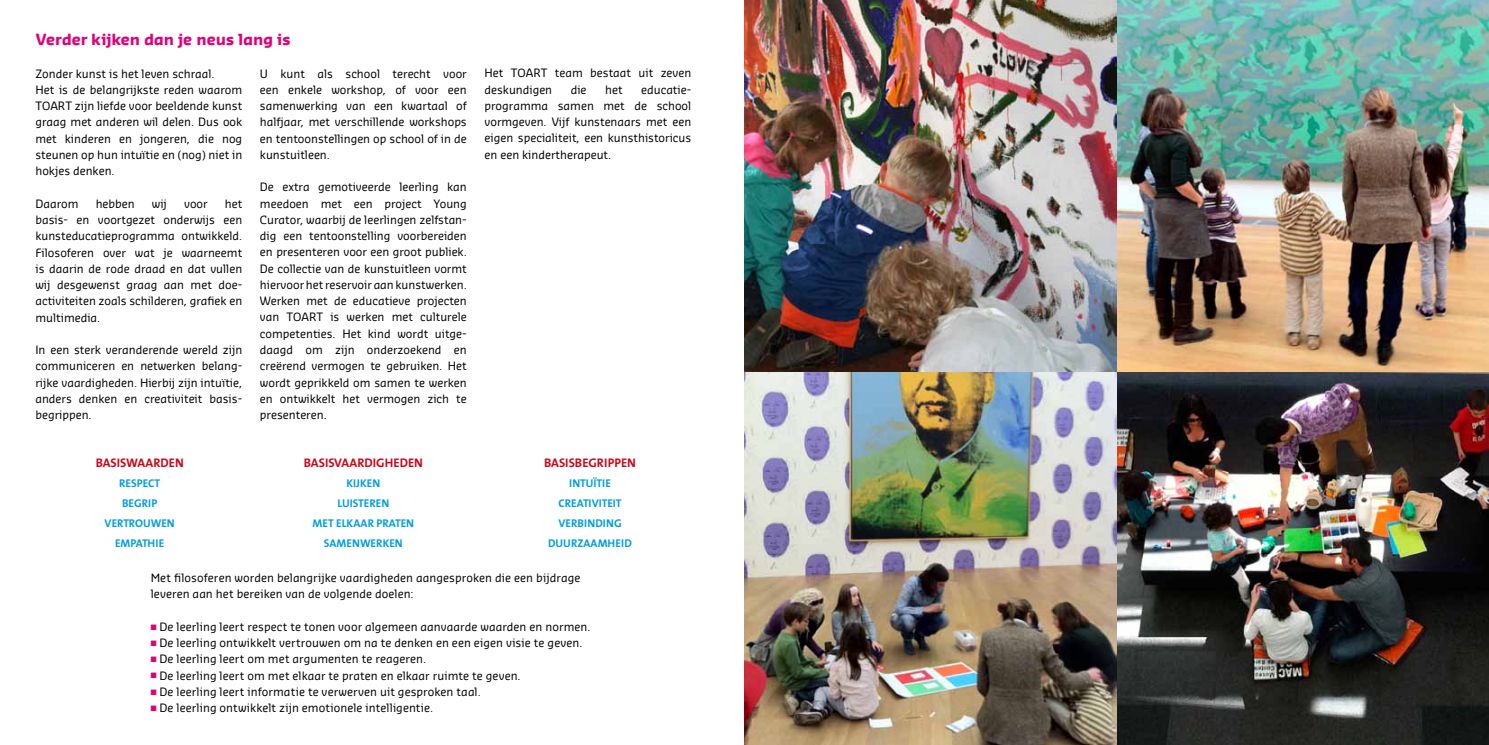
<style>
.page{position:relative;width:1489px;height:745px;background:#fff}
.page>*{position:absolute;margin:0;border:0;box-sizing:border-box;transform-origin:0 0}
.t1{font:700 15px "Sansa";letter-spacing:-.01em;color:#e20079}
.t2{font:700 12.5px "The Sans";color:#cc071a}
.t3{font:11.25px/16.2px "Sansa";color:#000;text-align:justify}
.t4{font:700 11.25px/20px "The Sans";color:#009ee0;text-align:center}
.s1{font-family:"Monotype Sorts";font-size:7.5px;color:#e20079}
</style>
<div class="page">
<img style="left:744px;top:0;width:744px;height:744px">
<h1 class="t1" style="left:35px;top:30px;width:256px">Verder kijken dan je neus lang is</h1>
<p class="t3" style="left:35px;top:65px;width:208px;text-align:left">Zonder kunst is het leven schraal.<br>Het is de belangrijkste reden waarom<br>TOART</p>
<p class="t3" style="left:35px;top:97px;width:208px;text-indent:39px">zijn liefde voor beeldende kunst graag met anderen wil delen. Dus ook met kinderen en jongeren, die nog steunen op hun intuïtie en (nog) niet in hokjes denken.</p>
<p class="t3" style="left:35px;top:195px;width:45px">Daarom</p>
<p class="t3" style="left:96px;top:195px;width:41px">hebben</p>
<p class="t3" style="left:152px;top:195px;width:17px">wij</p>
<p class="t3" style="left:184px;top:195px;width:25px">voor</p>
<p class="t3" style="left:35px;top:195px;width:208px;text-indent:189px">het basis- en voortgezet onderwijs een kunsteducatieprogramma ontwikkeld.<br>Filosoferen over wat je waarneemt is daarin de rode draad en dat vullen wij desgewenst graag aan met doe&shy;activiteiten zoals schilderen, grafiek en multimedia.</p>
<p class="t3" style="left:35px;top:341px;width:208px">I n een sterk veranderende wereld zijn communiceren en netwerken belang&shy;rijke vaardigheden. Hierbij zijn intuïtie, anders denken en creativiteit basis&shy;begrippen.</p>
<p class="t3" style="left:260px;top:65px;width:208px;text-indent:21px">kunt als school terecht voor een enkele workshop, of voor een samenwerking van een kwartaal of halfjaar, met verschillende workshops en tentoonstellingen op school of in de kunstuitleen.</p>
<p class="t3" style="left:260px;top:178px;width:208px">De extra gemotiveerde leerling kan meedoen met een project Young Curator, waarbij de leerlingen zelfstan&shy;dig een tentoonstelling voorbereiden en presenteren voor een groot publiek.<br>De collectie van de kunstuitleen vormt hiervoor het reservoir aan kunstwerken.<br>Werken met de educatieve projecten van TOART</p>
<p class="t3" style="left:260px;top:65px;width:8px">U</p>
<p class="t3" style="left:260px;top:308px;width:208px;text-indent:70px">is werken met culturele competenties. H et kind wordt uitge&shy;daagd om zijn onderzoekend en creërend vermogen te gebruiken. Het wordt geprikkeld om samen te werken en ontwikkelt het vermogen zich te presenteren.</p>
<p class="t3" style="left:484px;top:65px;width:50px">H et TOART</p>
<p class="t3" style="left:555px;top:65px;width:138px">team bestaat uit zeven</p>
<p class="t3" style="left:484px;top:81px;width:69px">deskundigen</p>
<p class="t3" style="left:570px;top:81px;width:17px">die</p>
<p class="t3" style="left:605px;top:81px;width:19px">het</p>
<p class="t3" style="left:484px;top:81px;width:208px;text-indent:157px">educatie&shy;programma samen met de school vormgeven. Vijf kunstenaars met een eigen specialiteit, een kunsthistoricus en een kindertherapeut.</p>
<p class="t2" style="left:96px;top:451px;width:90px">BASISWAARDEN</p>
<p class="t4" style="left:105px;top:472px;width:72px">RESPECT<br>BEGRIP<br>VERTROUWEN<br>EMPATHIE</p>
<p class="t2" style="left:544px;top:451px;width:93px">BASISBEGRIPPEN</p>
<p class="t4" style="left:548px;top:472px;width:85px">INTUÏTIE<br>CREATIVITEIT<br>VERBINDING<br>DUURZAAMHEID</p>
<p class="t3" style="left:151px;top:569px;width:431px">Met filosoferen worden belangrijke vaardigheden aangesproken die een bijdrage leveren aan het bereiken van de volgende doelen:</p>
<p class="t3" style="left:151px;top:617px;width:441px;text-align:left"><span class="s1">N</span> De leerling leert respect te tonen voor algemeen aanvaarde waarden en normen.<br><span class="s1">N</span> De leerling ontwikkelt vertrouwen om na te denken en een eigen visie te geven.<br><span class="s1">N</span> De leerling leert om met argumenten te reageren.<br><span class="s1">N</span> De leerling leert om met elkaar te praten en elkaar ruimte te geven.<br><span class="s1">N</span> De leerling leert informatie te verwerven uit gesproken taal.<br><span class="s1">N</span> De leerling ontwikkelt zijn emotionele intelligentie.</p>
<p class="t2" style="left:304px;top:451px;width:121px">BASISVAARDIGHEDEN</p>
<p class="t4" style="left:312px;top:472px;width:103px">KIJKEN<br>LUISTEREN<br>MET ELKAAR PRATEN<br>SAMENWERKEN</p>
</div>
